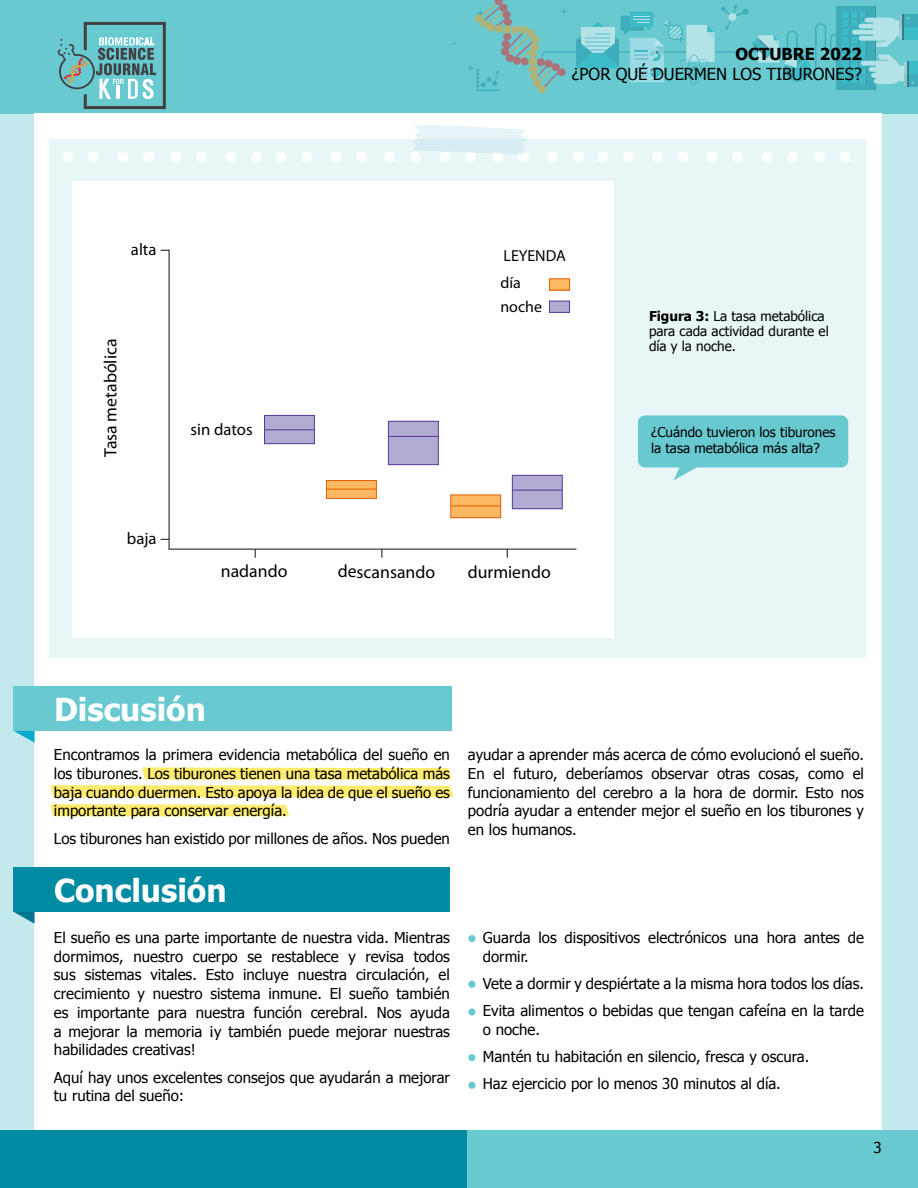
<style>
.page{position:relative;width:918px;height:1188px;background:#c3e9ec}
.page>*{position:absolute;margin:0;border:0;box-sizing:border-box;transform-origin:0 0}
.t1{font:700 31.5px "Tahoma";color:#fff}
.t2{font:17.7px "Myriad Pro";letter-spacing:-.005em;color:#000}
.t3{font:16.65px "Myriad Pro";color:#000}
.t4{font:16.5px "Tahoma";color:#000}
.t5{font:700 16.5px "Tahoma";color:#000}
.t6{font:15.9px/27.6px "Myriad Pro";color:#000}
.t7{font:15px/18.8px "Tahoma";color:#000}
.t8{font:13.5px/15px "Tahoma";color:#000}
.s1{font-weight:700}
</style>
<div class="page">
<div style="left:0;top:0;width:918px;height:113px;background:#68c9d0"></div>
<div style="left:34px;top:113px;width:847px;height:1028px;background:#fff"></div>
<svg style="left:867px;top:6px;width:8px;height:83px"></svg>
<div style="left:869px;top:67px;width:24px;height:5px;background:#b3e3e7;border-radius:2px"></div>
<div style="left:875px;top:61px;width:24px;height:23px;background:#b3e3e7;border-radius:6px"></div>
<div style="left:874px;top:79px;width:17px;height:5px;background:#b3e3e7;border-radius:2px"></div>
<div style="left:871px;top:73px;width:24px;height:5px;background:#b3e3e7;border-radius:2px"></div>
<div style="left:861px;top:61px;width:24px;height:5px;background:#b3e3e7;border-radius:2px"></div>
<div style="left:873px;top:18px;width:24px;height:23px;background:#b3e3e7;border-radius:6px"></div>
<div style="left:865px;top:18px;width:23px;height:5px;background:#b3e3e7;border-radius:2px"></div>
<div style="left:859px;top:24px;width:23px;height:5px;background:#b3e3e7;border-radius:2px"></div>
<div style="left:859px;top:36px;width:23px;height:5px;background:#b3e3e7;border-radius:2px"></div>
<div style="left:852px;top:30px;width:24px;height:5px;background:#b3e3e7;border-radius:2px"></div>
<svg style="left:878px;top:55px;width:40px;height:32px"></svg>
<div style="left:902px;top:14px;width:16px;height:26px;background:#3bbcc7"></div>
<div style="left:904px;top:14px;width:14px;height:13px;background:#3daeb9"></div>
<svg style="left:876px;top:14px;width:33px;height:33px"></svg>
<svg style="left:467px;top:0;width:400px;height:93px"></svg>
<svg style="left:50px;top:767px;width:403px;height:30px"></svg>
<svg style="left:50px;top:804px;width:239px;height:12px;background:#ffec74"></svg>
<div style="left:49px;top:139px;width:817px;height:519px;background:#e8f6f7"></div>
<div style="left:450px;top:1130px;width:468px;height:58px;background:#68c9d0"></div>
<div style="left:0;top:1130px;width:466px;height:58px;background:#008ba3"></div>
<svg style="left:14px;top:731px;width:21px;height:12px"></svg>
<div style="left:14px;top:686px;width:438px;height:45px;background:#68c9d0"></div>
<svg style="left:14px;top:912px;width:21px;height:12px"></svg>
<div style="left:14px;top:867px;width:436px;height:45px;background:#008ba3"></div>
<div style="left:468px;top:935px;width:7px;height:7px;background:#68c9d0;border-radius:50%"></div>
<div style="left:72px;top:181px;width:541px;height:456px;background:#fff"></div>
<div style="left:468px;top:981px;width:7px;height:7px;background:#68c9d0;border-radius:50%"></div>
<div style="left:468px;top:1008px;width:7px;height:8px;background:#68c9d0;border-radius:50%"></div>
<div style="left:468px;top:1054px;width:7px;height:7px;background:#68c9d0;border-radius:50%"></div>
<div style="left:468px;top:1082px;width:7px;height:7px;background:#68c9d0;border-radius:50%"></div>
<svg style="left:638px;top:415px;width:210px;height:65px;background:#80d1d7"></svg>
<svg style="left:412px;top:125px;width:115px;height:29px;background:#e2f1f4"></svg>
<svg style="left:57px;top:22px;width:109px;height:87px"></svg>
<div style="left:326px;top:481px;width:50px;height:17px;background:#fdb863"></div>
<hr style="left:169px;top:250px;width:1px;height:299px;background:#1a171b">
<hr style="left:169px;top:549px;width:407px;height:1px;background:#1a171b">
<div style="left:451px;top:495px;width:50px;height:23px;background:#fdb863"></div>
<div style="left:265px;top:415px;width:49px;height:29px;background:#b2abd2"></div>
<div style="left:264px;top:415px;width:51px;height:29px;border:1px solid #5e3c99"></div>
<div style="left:326px;top:480px;width:51px;height:19px;border:1px solid #e66101"></div>
<div style="left:450px;top:494px;width:51px;height:24px;border:1px solid #e66101"></div>
<div style="left:512px;top:475px;width:50px;height:34px;background:#b2abd2"></div>
<div style="left:512px;top:475px;width:51px;height:34px;border:1px solid #5e3c99"></div>
<div style="left:388px;top:421px;width:50px;height:44px;background:#b2abd2"></div>
<div style="left:388px;top:421px;width:51px;height:44px;border:1px solid #5e3c99"></div>
<hr style="left:265px;top:429px;width:49px;height:1px;background:#5e3c99">
<div style="left:549px;top:279px;width:21px;height:11px;background:#fdb863"></div>
<div style="left:549px;top:278px;width:21px;height:13px;border:1px solid #e66101"></div>
<hr style="left:327px;top:489px;width:49px;height:1px;background:#e66101">
<hr style="left:389px;top:436px;width:49px;height:1px;background:#5e3c99">
<hr style="left:451px;top:505px;width:50px;height:1px;background:#e66101">
<hr style="left:512px;top:490px;width:50px;height:1px;background:#5e3c99">
<div style="left:549px;top:301px;width:21px;height:11px;background:#b2abd2"></div>
<div style="left:549px;top:301px;width:21px;height:12px;border:1px solid #5e3c99"></div>
<p class="t5" style="left:736px;top:43px;width:128px">OCTUBRE 2022</p>
<p class="t4" style="left:572px;top:63px;width:292px">¿POR QUÉ DUERMEN LOS TIBURONES?</p>
<p class="t3" style="left:131px;top:239px;width:27px">alta</p>
<p class="t2" style="left:100px;top:457px;width:120px;rotate:-90deg">Tasa metabólica</p>
<p class="t3" style="left:127px;top:528px;width:31px">baja</p>
<p class="t3" style="left:191px;top:419px;width:63px">sin datos</p>
<p class="t2" style="left:221px;top:561px;width:68px">nadando</p>
<p class="t6" style="left:500px;top:242px;width:67px">LEYENDA día</p>
<p class="t6" style="left:500px;top:292px;width:43px">noche</p>
<p class="t2" style="left:338px;top:561px;width:99px">descansando</p>
<p class="t2" style="left:468px;top:561px;width:85px">durmiendo</p>
<p class="t8" style="left:649px;top:308px;width:181px"><span class="s1">Figura 3:</span> La tasa metabólica para cada actividad durante el día y la noche.</p>
<p class="t8" style="left:651px;top:424px;width:186px">¿Cuándo tuvieron los tiburones</p>
<p class="t8" style="left:651px;top:440px;width:170px">la tasa metabólica más alta?</p>
<h1 class="t1" style="left:54px;top:687px;width:153px">Discusión</h1>
<p class="t7" style="left:54px;top:745px;width:398px;text-align:justify">Encontramos la primera evidencia metabólica del sueño en los tiburones. Los tiburones tienen una tasa metabólica más baja cuando duermen. Esto apoya la idea de que el sueño es importante para conservar energía.</p>
<p class="t7" style="left:54px;top:828px;width:398px">Los tiburones han existido por millones de años. Nos pueden</p>
<h1 class="t1" style="left:54px;top:868px;width:174px">Conclusión</h1>
<p class="t7" style="left:54px;top:927px;width:398px;text-align:justify">El sueño es una parte importante de nuestra vida. Mientras dormimos, nuestro cuerpo se restablece y revisa todos sus sistemas vitales. Esto incluye nuestra circulación, el crecimiento y nuestro sistema inmune. El sueño también es importante para nuestra función cerebral. Nos ayuda a mejorar la memoria ¡y también puede mejorar nuestras habilidades creativas!</p>
<p class="t7" style="left:54px;top:1067px;width:398px">Aquí hay unos excelentes consejos que ayudarán a mejorar tu rutina del sueño:</p>
<p class="t7" style="left:468px;top:745px;width:398px;text-align:justify">ayudar a aprender más acerca de cómo evolucionó el sueño.<br>En el futuro, deberíamos observar otras cosas, como el funcionamiento del cerebro a la hora de dormir. Esto nos podría ayudar a entender mejor el sueño en los tiburones y en los humanos.</p>
<p class="t7" style="left:483px;top:927px;width:383px">Guarda los dispositivos electrónicos una hora antes de dormir.</p>
<p class="t7" style="left:483px;top:969px;width:383px;line-height:27.3px">Vete a dormir y despiértate a la misma hora todos los días.<br>Evita alimentos o bebidas que tengan cafeína en la tarde</p>
<p class="t7" style="left:483px;top:1015px;width:328px;line-height:27.3px">o noche.<br>Mantén tu habitación en silencio, fresca y oscura.<br>Haz ejercicio por lo menos 30 minutos al día.</p>
<p class="t7" style="left:874px;top:1137px;width:10px">3</p>
</div>
